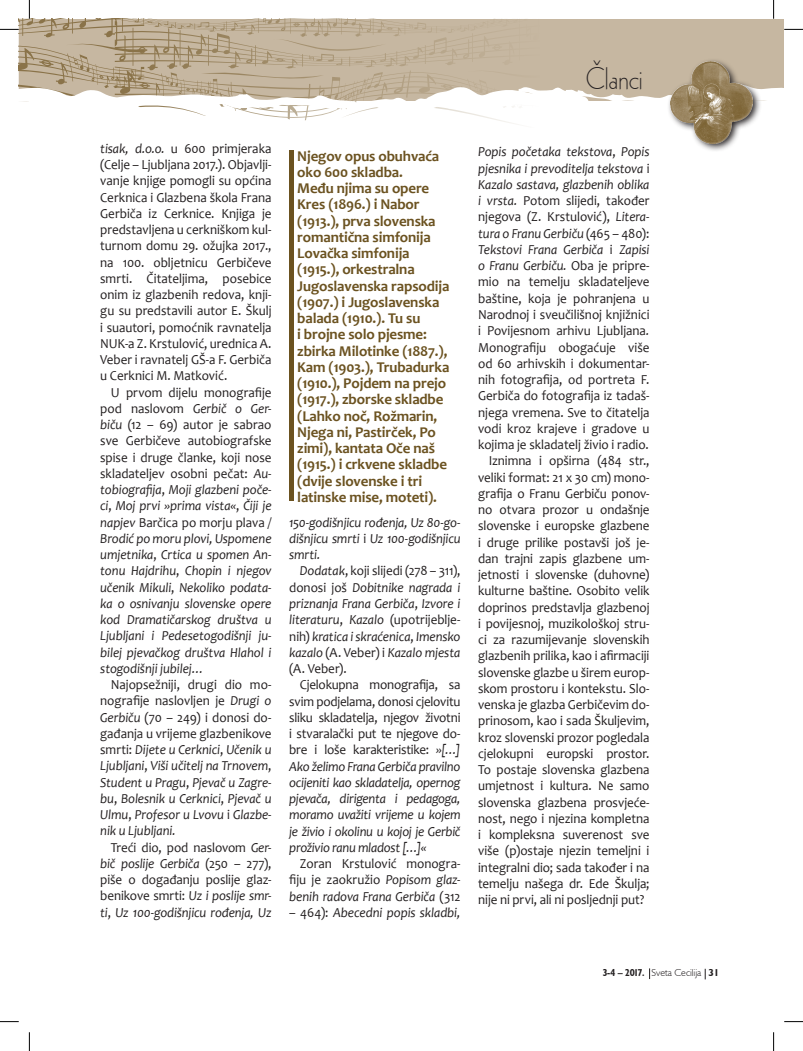
<style>
.page{position:relative;width:803px;height:1051px;background:#fff}
.page>*{position:absolute;margin:0;border:0;box-sizing:border-box;transform-origin:0 0}
.t1{font:30px "Geometric 231 BT Light C";letter-spacing:-.015em;color:#231f20;scale:.95 1}
.t2{font:700 15px/16.2px "Candara";letter-spacing:-.01em;color:#6b5220}
.t3{font:13.75px/16.2px "Candara";letter-spacing:-.005em;color:#231f20;text-align:justify;scale:.95 1}
.t4{font:italic 13.75px/16.2px "Candara";letter-spacing:-.005em;color:#231f20;text-align:justify;scale:.95 1}
.t5{font:300 10px "Humanist 521 BT";color:#231f20}
.s1{font-style:italic}
.s2{font-style:normal}
.s3{font-weight:700;font-stretch:condensed}
.s4{font-weight:700}
</style>
<div class="page">
<div style="left:289px;top:150px;width:5px;height:351px;background:#6b5220"></div>
<svg style="left:0;top:1021px;width:19px;height:1px"></svg>
<svg style="left:784px;top:1021px;width:19px;height:1px"></svg>
<svg style="left:29px;top:1032px;width:1px;height:19px"></svg>
<svg style="left:0;top:0;width:803px;height:151px"></svg>
<svg style="left:773px;top:1032px;width:1px;height:19px"></svg>
<h1 class="t1" style="left:586px;top:60px;width:62px">Članci</h1>
<p class="t3" style="left:100px;top:140px;width:182px"><span class="s1">tisak, d.o.o.</span> u 600 primjeraka (Celje – Ljubljana 2017.). Objavlji&shy;vanje knjige pomogli su općina Cerknica i Glazbena škola Frana Gerbiča iz Cerknice. Knjiga je predstavljena u cerkniškom kul&shy;turnom domu 29. ožujka 2017., na 100. obljetnicu Gerbičeve smrti. Čitateljima, posebice onim iz glazbenih redova, knji&shy;gu su predstavili autor E. Škulj i suautori, pomoćnik ravnatelja NUK-a Z. Krstulović, urednica A.<br>Veber i ravnatelj GŠ-a F. Gerbiča u Cerknici M. Matković.</p>
<p class="t4" style="left:100px;top:384px;width:182px;text-indent:11px"><span class="s2">U prvom dijelu monografije pod naslovom</span> Gerbič o Ger&shy;biču <span class="s2">(12 – 69) autor je sabrao sve Gerbičeve autobiografske spise i druge članke, koji nose skladateljev osobni pečat:</span> Au&shy;tobiografija<span class="s2">,</span> Moji glazbeni poče&shy;ci<span class="s2">,</span> Moj prvi »prima vista«<span class="s2">,</span> Čiji je napjev <span class="s2">Barčica po morju plava</span> / Brodić po moru plovi, Uspomene umjetnika<span class="s2">,</span> Crtica u spomen An&shy;tonu Hajdrihu<span class="s2">,</span> Chopin i njegov učenik Mikuli<span class="s2">,</span> Nekoliko podata&shy;ka o osnivanju slovenske opere kod Dramatičarskog društva u Ljubljani i Pedesetogodišnji ju&shy;bilej pjevačkog društva Hlahol i stogodišnji jubilej…</p>
<p class="t4" style="left:100px;top:676px;width:182px;text-indent:11px"><span class="s2">Najopsežniji, drugi dio mo&shy;nografije naslovljen je</span> Drugi o Gerbiču <span class="s2">(70 – 249) i donosi do&shy;gađanja u vrijeme glazbenikove smrti:</span> Dijete u Cerknici<span class="s2">,</span> Učenik u Ljubljani<span class="s2">,</span> Viši učitelj na Trnovem<span class="s2">, </span>Student u Pragu<span class="s2">,</span> Pjevač u Zagre&shy;bu<span class="s2">,</span> Bolesnik u Cerknici<span class="s2">,</span> Pjevač u Ulmu<span class="s2">,</span> Profesor u Lvovu <span class="s2">i</span> Glazbe&shy;nik u Ljubljani.</p>
<p class="t3" style="left:100px;top:839px;width:182px;text-indent:11px">Treći dio, pod naslovom <span class="s1">Ger&shy;bič poslije Gerbiča</span> (250 – 277), piše o događanju poslije glaz&shy;benikove smrti: <span class="s1">Uz i poslije smr&shy;ti</span>, <span class="s1">Uz 100-godišnjicu rođenja, Uz</span></p>
<p class="t2" style="left:297px;top:148px;width:154px">Njegov opus obuhvaća oko 600 skladba.<br>Među njima su opere<br>Kres (1896.) i Nabor (1913.), prva slovenska romantična simfonija<br>Lovačka simfonija (1915.), orkestralna<br>Jugoslavenska rapsodija (1907.) i Jugoslavenska balada (1910.). Tu su<br>i brojne solo pjesme: zbirka Milotinke (1887.),<br>Kam (1903.), Trubadurka (1910.), Pojdem na prejo (1917.), zborske skladbe (Lahko noč, Rožmarin,<br>Njega ni, Pastirček, Po zimi), kantata Oče naš (1915.) i crkvene skladbe (dvije slovenske i tri latinske mise, moteti).</p>
<p class="t4" style="left:289px;top:514px;width:182px">150-godišnjicu rođenja, Uz 80-go&shy;dišnjicu smrti <span class="s2">i</span> Uz 100-godišnjicu smrti.</p>
<p class="t4" style="left:289px;top:563px;width:182px;text-indent:11px">Dodatak<span class="s2">, koji slijedi (278 – 311), donosi još</span> Dobitnike nagrada i priznanja Frana Gerbiča<span class="s2">,</span> Izvore i literaturu<span class="s2">,</span> Kazalo <span class="s2">(upotrijeblje&shy;nih)</span> kratica i skraćenica<span class="s2">,</span> Imensko kazalo <span class="s2">(A. Veber) i</span> Kazalo mjesta <span class="s2">(A. Veber).</span></p>
<p class="t4" style="left:289px;top:676px;width:182px;text-indent:11px"><span class="s2">Cjelokupna monografija, sa svim podjelama, donosi cjelovitu sliku skladatelja, njegov životni i stvaralački put te njegove do&shy;bre i loše karakteristike:</span> »[…] Ako želimo Frana Gerbiča pravilno ocijeniti kao skladatelja, opernog pjevača, dirigenta i pedagoga, moramo uvažiti vrijeme u kojem je živio i okolinu u kojoj je Gerbič proživio ranu mladost […]«</p>
<p class="t3" style="left:289px;top:855px;width:182px;text-indent:11px">Zoran Krstulović monogra&shy;fiju je zaokružio <span class="s1">Popisom glaz&shy;benih radova Frana Gerbiča</span> (312</p>
<p class="t4" style="left:289px;top:904px;width:182px"><span class="s2">– 464):</span> Abecedni popis skladbi,</p>
<p class="t4" style="left:478px;top:144px;width:182px">Popis početaka tekstova<span class="s2">,</span> Popis</p>
<p class="t4" style="left:478px;top:160px;width:182px">pjesnika i prevoditelja tekstova <span class="s2">i</span></p>
<p class="t4" style="left:478px;top:176px;width:182px">Kazalo sastava, glazbenih oblika</p>
<p class="t3" style="left:478px;top:192px;width:182px"><span class="s1">i vrsta.</span> Potom slijedi, također</p>
<p class="t3" style="left:478px;top:209px;width:182px">njegova (Z. Krstulović), <span class="s1">Litera-</span></p>
<p class="t4" style="left:478px;top:225px;width:182px">tura o Franu Gerbiču <span class="s2">(465 – 480):</span></p>
<p class="t4" style="left:478px;top:241px;width:182px">Tekstovi Frana Gerbiča <span class="s2">i</span> Zapisi</p>
<p class="t4" style="left:478px;top:257px;width:182px">o Franu Gerbiču. <span class="s2">Oba je pripre-</span></p>
<p class="t3" style="left:478px;top:274px;width:182px">mio na temelju skladateljeve</p>
<p class="t3" style="left:478px;top:290px;width:182px">baštine, koja je pohranjena u</p>
<p class="t3" style="left:478px;top:306px;width:182px">Narodnoj i sveučilišnoj knjižnici</p>
<p class="t3" style="left:478px;top:323px;width:182px">i Povijesnom arhivu Ljubljana<span class="s1">.</span></p>
<p class="t3" style="left:478px;top:339px;width:182px">Monografiju obogaćuje više</p>
<p class="t3" style="left:478px;top:355px;width:182px">od 60 arhivskih i dokumentar-</p>
<p class="t3" style="left:478px;top:371px;width:182px">nih fotografija, od portreta F.</p>
<p class="t3" style="left:478px;top:388px;width:182px">Gerbiča do fotografija iz tadaš-</p>
<p class="t3" style="left:478px;top:404px;width:182px">njega vremena. Sve to čitatelja</p>
<p class="t3" style="left:478px;top:420px;width:182px">vodi kroz krajeve i gradove u</p>
<p class="t3" style="left:478px;top:436px;width:181px">kojima je skladatelj živio i radio.</p>
<p class="t3" style="left:489px;top:453px;width:171px">Iznimna i opširna (484 str.,</p>
<p class="t3" style="left:478px;top:469px;width:182px">veliki format: 21 x 30 cm) mono-</p>
<p class="t3" style="left:478px;top:485px;width:182px">grafija o Franu Gerbiču ponov-</p>
<p class="t3" style="left:478px;top:501px;width:182px">no otvara prozor u ondašnje</p>
<p class="t3" style="left:478px;top:518px;width:182px">slovenske i europske glazbene</p>
<p class="t3" style="left:478px;top:534px;width:182px">i druge prilike postavši još je-</p>
<p class="t3" style="left:478px;top:550px;width:182px">dan trajni zapis glazbene um-</p>
<p class="t3" style="left:478px;top:566px;width:182px">jetnosti i slovenske (duhovne)</p>
<p class="t3" style="left:478px;top:583px;width:182px">kulturne baštine. Osobito velik</p>
<p class="t3" style="left:478px;top:599px;width:182px">doprinos predstavlja glazbenoj</p>
<p class="t3" style="left:478px;top:615px;width:182px">i povijesnoj, muzikološkoj stru-</p>
<p class="t3" style="left:478px;top:631px;width:182px">ci za razumijevanje slovenskih</p>
<p class="t3" style="left:478px;top:648px;width:182px">glazbenih prilika, kao i afirmaciji</p>
<p class="t3" style="left:478px;top:664px;width:182px">slovenske glazbe u širem europ-</p>
<p class="t3" style="left:478px;top:680px;width:182px">skom prostoru i kontekstu. Slo-</p>
<p class="t3" style="left:478px;top:696px;width:182px">venska je glazba Gerbičevim do-</p>
<p class="t3" style="left:478px;top:713px;width:182px">prinosom, kao i sada Škuljevim,</p>
<p class="t3" style="left:478px;top:729px;width:182px">kroz slovenski prozor pogledala</p>
<p class="t3" style="left:478px;top:745px;width:182px">cjelokupni europski prostor.</p>
<p class="t3" style="left:478px;top:761px;width:182px">To postaje slovenska glazbena</p>
<p class="t3" style="left:478px;top:778px;width:182px">umjetnost i kultura. Ne samo</p>
<p class="t3" style="left:478px;top:794px;width:182px">slovenska glazbena prosvjeće-</p>
<p class="t3" style="left:478px;top:810px;width:182px">nost, nego i njezina kompletna</p>
<p class="t3" style="left:478px;top:826px;width:182px">i kompleksna suverenost sve</p>
<p class="t3" style="left:478px;top:843px;width:182px">više (p)ostaje njezin temeljni i</p>
<p class="t3" style="left:478px;top:859px;width:182px">integralni dio; sada također i na</p>
<p class="t3" style="left:478px;top:875px;width:182px">temelju našega dr. Ede Škulja;</p>
<p class="t3" style="left:478px;top:891px;width:176px">nije ni prvi, ali ni posljednji put?</p>
<p class="t5" style="left:603px;top:967px;width:118px"><span class="s3">3-4 – 2017.</span> Sveta Cecilija <span class="s4">31</span></p>
</div>
